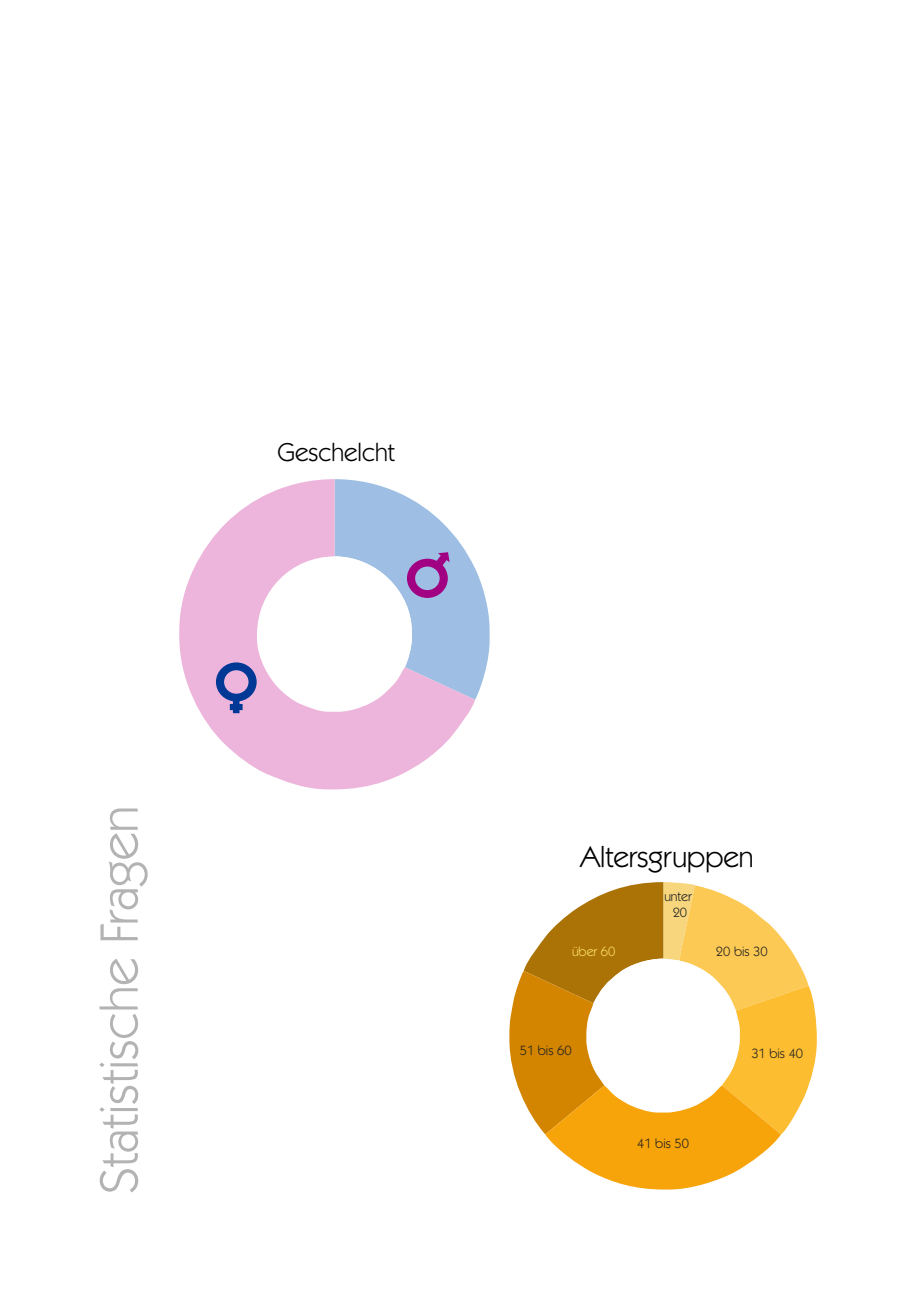
<style>
.page{position:relative;width:920px;height:1290px;background:#fff}
.page>*{position:absolute;margin:0;border:0;box-sizing:border-box;transform-origin:0 0}
.t1{font:54px "Kabel IT Cby BT";color:#b3b3b3}
.t2{font:30px "Kabel IT Cby BT";color:#000}
.t3{font:25.95px "Kabel IT Cby BT";color:#000}
.t4{font:13.5px/16.2px "Kabel IT Cby BT";color:#212121;text-align:center}
.t5{font:13.5px "Kabel IT Cby BT";color:#fade69}
</style>
<div class="page">
<svg style="left:509px;top:882px;width:308px;height:307px"></svg>
<svg style="left:179px;top:534px;width:290px;height:255px;fill:#edb5db"></svg>
<svg style="left:216px;top:479px;width:274px;height:234px"></svg>
<h3 class="t3" style="left:277px;top:441px;width:119px">Geschelcht</h3>
<h1 class="t1" style="left:96px;top:1194px;width:390px;rotate:-90deg">Statistische Fragen</h1>
<h2 class="t2" style="left:580px;top:844px;width:175px">Altersgruppen</h2>
<p class="t4" style="left:664px;top:889px;width:29px">unter<br>20</p>
<p class="t4" style="left:716px;top:944px;width:53px">20 bis 30</p>
<p class="t5" style="left:572px;top:945px;width:45px">über 60</p>
<p class="t4" style="left:520px;top:1043px;width:53px">51 bis 60</p>
<p class="t4" style="left:637px;top:1137px;width:53px">41 bis 50</p>
<p class="t4" style="left:751px;top:1046px;width:53px">31 bis 40</p>
</div>
